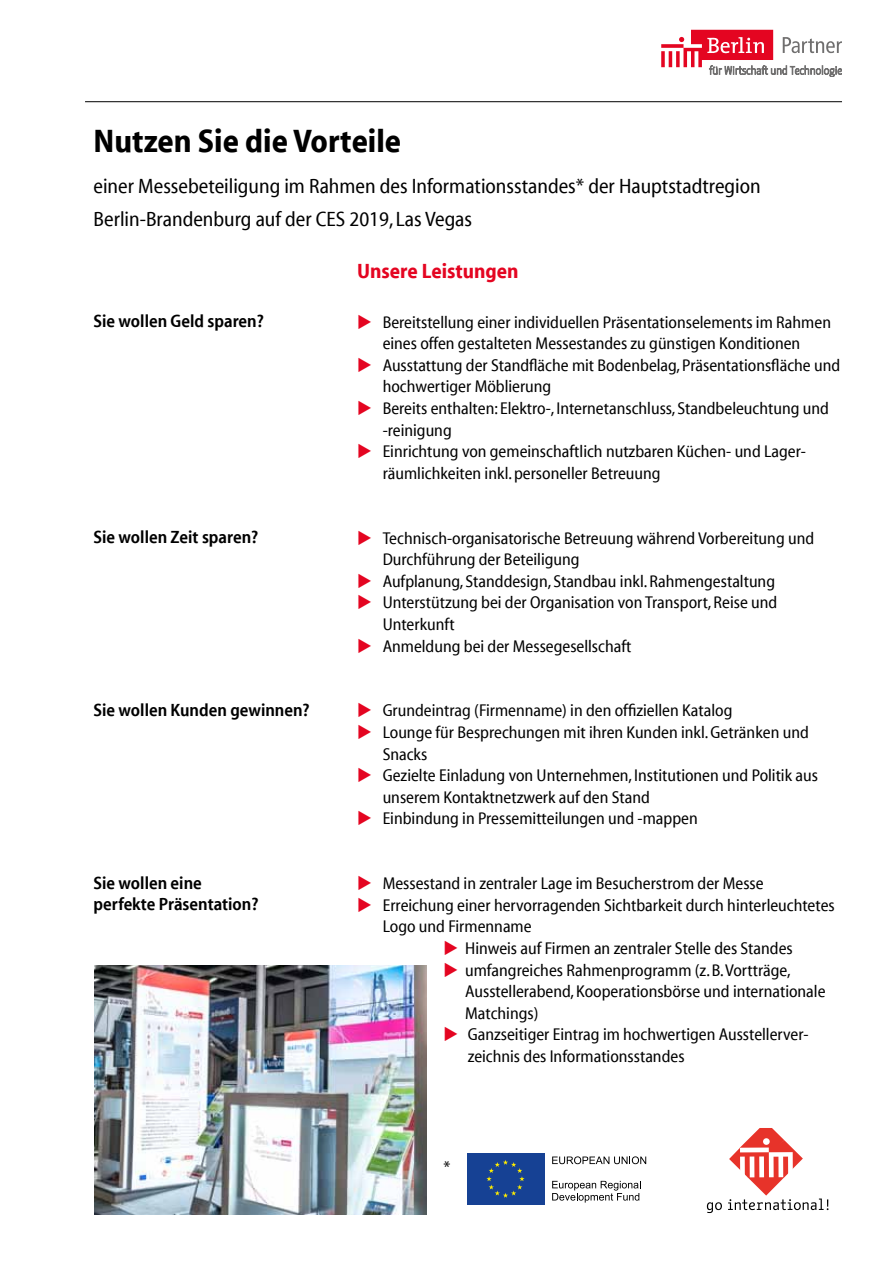
<style>
.page{position:relative;width:893px;height:1263px;background:#fff}
.page>*{position:absolute;margin:0;border:0;box-sizing:border-box;transform-origin:0 0}
.t1{font:900 33px "BP Myriad Reg";color:#000}
.t2{font:21px/33.8px "BP Myriad Reg Normal";color:#000}
.t3{font:900 21px "BP Myriad Reg";color:#e40521}
.t4{font:800 18px/21.6px "BP Myriad Reg";color:#000}
.t5{font:17.25px/21.6px "BP Myriad Reg Normal";color:#000}
.s1{color:#e40521}
</style>
<div class="page">
<hr style="left:85px;top:101px;width:757px;height:1px;background:#000">
<img style="left:95px;top:965px;width:332px;height:249px">
<svg style="left:707px;top:1202px;width:15px;height:11px"></svg>
<svg style="left:728px;top:1128px;width:100px;height:82px"></svg>
<div style="left:467px;top:1153px;width:77px;height:52px;background:#164194"></div>
<svg style="left:486px;top:1160px;width:39px;height:38px"></svg>
<svg style="left:552px;top:1156px;width:94px;height:8px"></svg>
<svg style="left:552px;top:1181px;width:89px;height:21px"></svg>
<svg style="left:661px;top:30px;width:181px;height:47px"></svg>
<h1 class="t1" style="left:94px;top:124px;width:309px">Nutzen Sie die Vorteile</h1>
<p class="t2" style="left:94px;top:170px;width:669px">einer Messebeteiligung im Rahmen des Informationsstandes* der Hauptstadtregion<br>Berlin-Brandenburg auf der CES 2019, Las Vegas</p>
<p class="t3" style="left:357px;top:261px;width:163px">Unsere Leistungen</p>
<p class="t4" style="left:94px;top:311px;width:172px">Sie wollen Geld sparen?</p>
<p class="t5" style="left:357px;top:312px;width:475px;text-align:center"><span class="s1">◆</span> Bereitstellung einer individuellen Präsentationselements im Rahmen eines offen gestalteten Messestandes zu günstigen Konditionen</p>
<p class="t5" style="left:383px;top:355px;width:459px;text-indent:-25px"><span class="s1">◆</span> Ausstattung der Standfläche mit Bodenbelag, Präsentationsfläche und hochwertiger Möblierung</p>
<p class="t5" style="left:383px;top:398px;width:448px;text-indent:-25px"><span class="s1">◆</span> Bereits enthalten: Elektro-, Internetanschluss, Standbeleuchtung und -reinigung</p>
<p class="t5" style="left:383px;top:441px;width:425px;text-indent:-25px"><span class="s1">◆</span> Einrichtung von gemeinschaftlich nutzbaren Küchen- und Lager&shy;räumlichkeiten inkl.personeller Betreuung</p>
<p class="t4" style="left:94px;top:527px;width:166px">Sie wollen Zeit sparen?</p>
<p class="t5" style="left:383px;top:528px;width:433px;text-indent:-25px"><span class="s1">◆</span> Technisch-organisatorische Betreuung während Vorbereitung und<br>Durchführung der Beteiligung</p>
<p class="t5" style="left:357px;top:571px;width:419px"><span class="s1">◆</span> Aufplanung, Standdesign, Standbau inkl.Rahmengestaltung</p>
<p class="t5" style="left:383px;top:593px;width:396px;text-indent:-25px"><span class="s1">◆</span> Unterstützung bei der Organisation von Transport, Reise und<br>Unterkunft</p>
<p class="t5" style="left:357px;top:636px;width:276px"><span class="s1">◆</span> Anmeldung bei der Messegesellschaft</p>
<p class="t4" style="left:94px;top:700px;width:218px">Sie wollen Kunden gewinnen?</p>
<p class="t5" style="left:357px;top:701px;width:377px"><span class="s1">◆</span> Grundeintrag (Firmenname) in den offiziellen Katalog</p>
<p class="t5" style="left:383px;top:722px;width:428px;text-indent:-25px"><span class="s1">◆</span> Lounge für Besprechungen mit ihren Kunden inkl.Getränken und<br>Snacks</p>
<p class="t5" style="left:383px;top:765px;width:437px;text-indent:-25px"><span class="s1">◆</span> Gezielte Einladung von Unternehmen, Institutionen und Politik aus unserem Kontaktnetzwerk auf den Stand</p>
<p class="t5" style="left:357px;top:809px;width:342px"><span class="s1">◆</span> Einbindung in Pressemitteilungen und -mappen</p>
<p class="t4" style="left:94px;top:872px;width:166px">Sie wollen eine perfekte Präsentation?</p>
<p class="t5" style="left:357px;top:873px;width:408px"><span class="s1">◆</span> Messestand in zentraler Lage im Besucherstrom der Messe</p>
<p class="t5" style="left:383px;top:895px;width:454px;text-indent:-25px"><span class="s1">◆</span> Erreichung einer hervorragenden Sichtbarkeit durch hinterleuchtetes<br>Logo und Firmenname</p>
<p class="t5" style="left:444px;top:938px;width:351px"><span class="s1">◆</span> Hinweis auf Firmen an zentraler Stelle des Standes</p>
<p class="t5" style="left:465px;top:960px;width:362px;text-indent:-22px"><span class="s1">◆</span> umfangreiches Rahmenprogramm (z.B.Vortträge,<br>Ausstellerabend, Kooperationsbörse und internationale<br>Matchings)</p>
<p class="t5" style="left:468px;top:1025px;width:342px;text-indent:-24px"><span class="s1">◆</span> Ganzseitiger Eintrag im hochwertigen Ausstellerver&shy;zeichnis des Informationsstandes</p>
<p class="t5" style="left:444px;top:1157px;width:8px">*</p>
</div>
